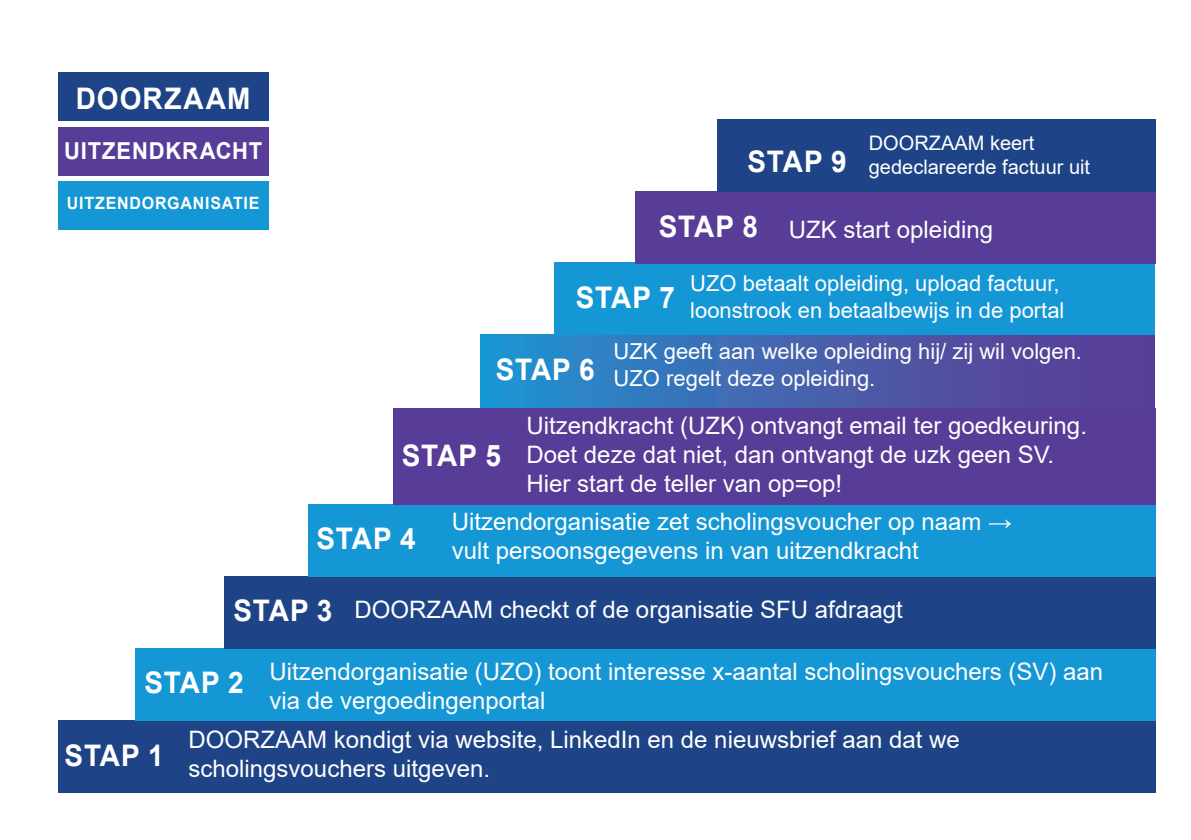
<style>
.page{position:relative;width:1191px;height:840px;background:#fff}
.page>*{position:absolute;margin:0;border:0;box-sizing:border-box;transform-origin:0 0}
.t1{font:700 29.6px "Arial";letter-spacing:.025em;color:#fff;scale:.94 1}
.t2{font:24px/28.8px "Arial";color:#fff}
.t3{font:700 23.4px "Arial";letter-spacing:.035em;color:#fff;scale:.94 1}
.t4{font:22px/26.4px "Arial";color:#fff}
.t5{font:20px "Arial";color:#fff}
.t6{font:700 17px "Arial";letter-spacing:.05em;color:#fff;scale:.94 1}
</style>
<div class="page">
<div style="left:58px;top:720px;width:1097px;height:72px;background:#1e4487"></div>
<div style="left:135px;top:648px;width:1020px;height:72px;background:#1597d6"></div>
<div style="left:225px;top:576px;width:930px;height:72px;background:#1e4487"></div>
<div style="left:308px;top:504px;width:847px;height:72px;background:#1597d6"></div>
<div style="left:393px;top:408px;width:762px;height:96px;background:#573d97"></div>
<div style="left:480px;top:335px;width:674px;height:72px;background:linear-gradient(to right,#2391ce,#623590)"></div>
<div style="left:554px;top:263px;width:600px;height:72px;background:#1597d6"></div>
<div style="left:635px;top:192px;width:520px;height:72px;background:#573d97"></div>
<div style="left:717px;top:120px;width:438px;height:72px;background:#1e4487"></div>
<div style="left:58px;top:72px;width:210px;height:48px;background:#1e4487"></div>
<div style="left:58px;top:127px;width:210px;height:48px;background:#573d97"></div>
<div style="left:58px;top:181px;width:210px;height:48px;background:#1597d6"></div>
<p class="t1" style="left:76px;top:77px;width:187px">DOORZAAM</p>
<p class="t3" style="left:64px;top:135px;width:212px">UITZENDKRACHT</p>
<p class="t6" style="left:67px;top:191px;width:207px">UITZENDORGANISATIE</p>
<p class="t1" style="left:747px;top:140px;width:107px">STAP 9</p>
<p class="t5" style="left:869px;top:129px;width:167px">DOORZAAM keert</p>
<p class="t5" style="left:869px;top:153px;width:223px">gedeclareerde factuur uit</p>
<p class="t1" style="left:658px;top:205px;width:107px">STAP 8</p>
<p class="t2" style="left:789px;top:215px;width:206px">UZK start opleiding</p>
<p class="t1" style="left:576px;top:276px;width:107px">STAP 7</p>
<p class="t4" style="left:690px;top:270px;width:371px">UZO betaalt opleiding, upload factuur,</p>
<p class="t4" style="left:690px;top:296px;width:376px">loonstrook en betaalbewijs in de portal</p>
<p class="t1" style="left:495px;top:348px;width:107px">STAP 6</p>
<p class="t4" style="left:613px;top:338px;width:470px">UZK geeft aan welke opleiding hij/ zij wil volgen.<br>UZO regelt deze opleiding.</p>
<p class="t1" style="left:402px;top:434px;width:107px">STAP 5</p>
<p class="t2" style="left:526px;top:411px;width:562px">Uitzendkracht (UZK) ontvangt email ter goedkeuring.<br>Doet deze dat niet, dan ontvangt de uzk geen SV.<br>Hier start de teller van op=op!</p>
<p class="t1" style="left:316px;top:517px;width:107px">STAP 4</p>
<p class="t2" style="left:452px;top:507px;width:562px">Uitzendorganisatie zet scholingsvoucher op naam →</p>
<p class="t2" style="left:452px;top:536px;width:468px">vult persoonsgegevens in van uitzendkracht</p>
<p class="t1" style="left:233px;top:589px;width:107px">STAP 3</p>
<p class="t2" style="left:354px;top:594px;width:550px">DOORZAAM checkt of de organisatie SFU afdraagt</p>
<p class="t1" style="left:145px;top:661px;width:107px">STAP 2</p>
<p class="t2" style="left:269px;top:657px;width:835px">Uitzendorganisatie (UZO) toont interesse x-aantal scholingsvouchers (SV) aan via de vergoedingenportal</p>
<p class="t1" style="left:65px;top:734px;width:107px">STAP 1</p>
<p class="t2" style="left:189px;top:724px;width:772px">DOORZAAM kondigt via website, LinkedIn en de nieuwsbrief aan dat we scholingsvouchers uitgeven.</p>
</div>
